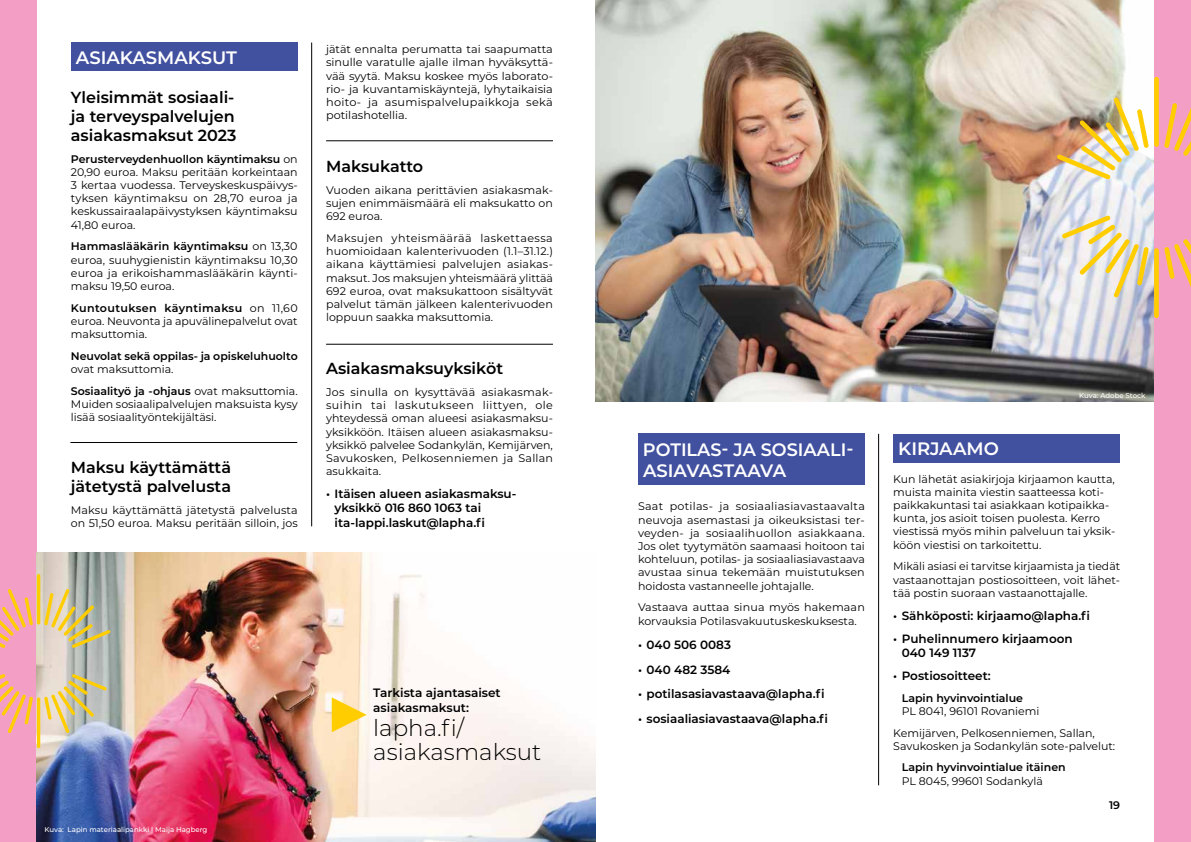
<style>
.page{position:relative;width:1191px;height:842px;background:#fff}
.page>*{position:absolute;margin:0;border:0;box-sizing:border-box;transform-origin:0 0}
.t1{font:300 23px/24px "Montserrat";color:#000}
.t2{font:600 18px/21.6px "Montserrat";color:#fff}
.t3{font:600 16px/19px "Montserrat";color:#000}
.t4{font:600 12.1px/14.5px "Montserrat";color:#000}
.t5{font:600 12px/14.4px "Montserrat";color:#000}
.t6{font:11px/13.2px "Montserrat";color:#000;text-align:justify}
.t7{font:600 11px "Montserrat";color:#000}
.t8{font:500 7px "Montserrat";color:#fff}
.s1{font-weight:600}
</style>
<div class="page">
<div style="left:71px;top:43px;width:227px;height:28px;background:#42519f"></div>
<div style="left:893px;top:434px;width:227px;height:28px;background:#42519f"></div>
<div style="left:638px;top:434px;width:227px;height:51px;background:#42519f"></div>
<hr style="left:878px;top:434px;width:1px;height:351px;background:#000">
<hr style="left:311px;top:43px;width:1px;height:483px;background:#000">
<div style="left:0;top:0;width:37px;height:842px;background:#f39fc5"></div>
<img style="left:37px;top:553px;width:558px;height:289px">
<svg style="left:332px;top:697px;width:35px;height:35px"></svg>
<svg style="left:0;top:674px;width:33px;height:59px"></svg>
<hr style="left:37px;top:697px;width:3px;height:51px;background:#ffcd00;border-radius:2px">
<svg style="left:44px;top:674px;width:63px;height:59px"></svg>
<svg style="left:44px;top:589px;width:67px;height:59px"></svg>
<hr style="left:37px;top:574px;width:3px;height:50px;background:#ffcd00;border-radius:2px">
<svg style="left:0;top:589px;width:33px;height:59px"></svg>
<hr style="left:70px;top:442px;width:227px;height:1px;background:#000">
<hr style="left:326px;top:141px;width:227px;height:1px;background:#000">
<hr style="left:326px;top:344px;width:227px;height:1px;background:#000">
<img style="left:595px;top:0;width:559px;height:401px">
<div style="left:1154px;top:0;width:37px;height:842px;background:#f39fc5"></div>
<svg style="left:1061px;top:216px;width:87px;height:81px"></svg>
<svg style="left:1154px;top:248px;width:4px;height:70px"></svg>
<svg style="left:1164px;top:239px;width:27px;height:48px"></svg>
<svg style="left:1164px;top:103px;width:27px;height:53px"></svg>
<svg style="left:1154px;top:77px;width:4px;height:70px"></svg>
<img style="left:1056px;top:98px;width:92px;height:81px">
<h2 class="t2" style="left:76px;top:46px;width:163px">ASIAKASMAKSUT</h2>
<h3 class="t3" style="left:71px;top:87px;width:167px">Yleisimmät sosiaali&shy;ja terveyspalvelujen asiakasmaksut 2023</h3>
<p class="t6" style="left:71px;top:152px;width:228px"><span class="s1">Perusterveydenhuollon käyntimaksu</span> on 20,90 euroa. Maksu peritään korkeintaan 3 kertaa vuodessa. Terveyskeskuspäivys&shy;tyksen käyntimaksu on 28,70 euroa ja keskussairaalapäivystyksen käyntimaksu 41,80 euroa.</p>
<p class="t6" style="left:71px;top:239px;width:228px"><span class="s1">Hammaslääkärin käyntimaksu</span> on 13,30 euroa, suuhygienistin käyntimaksu 10,30 euroa ja erikoishammaslääkärin käynti&shy;maksu 19,50 euroa.</p>
<p class="t6" style="left:71px;top:301px;width:228px"><span class="s1">Kuntoutuksen käyntimaksu</span> on 11,60 euroa. Neuvonta ja apuvälinepalvelut ovat maksuttomia.</p>
<p class="t7" style="left:71px;top:348px;width:228px">Neuvolat sekä oppilas- ja opiskeluhuolto</p>
<p class="t6" style="left:71px;top:358px;width:228px;line-height:21.7px">ovat maksuttomia.<br><span class="s1">Sosiaalityö ja -ohjaus</span> ovat maksuttomia.</p>
<p class="t6" style="left:71px;top:397px;width:228px">Muiden sosiaalipalvelujen maksuista kysy lisää sosiaalityöntekijältäsi.</p>
<h3 class="t3" style="left:71px;top:457px;width:162px">Maksu käyttämättä jätetystä palvelusta</h3>
<p class="t6" style="left:71px;top:503px;width:228px">Maksu käyttämättä jätetystä palvelusta on 51,50 euroa. Maksu peritään silloin, jos</p>
<p class="t6" style="left:326px;top:42px;width:228px">jätät ennalta perumatta tai saapumatta sinulle varatulle ajalle ilman hyväksyttä&shy;vää syytä. Maksu koskee myös laborato&shy;rio- ja kuvantamiskäyntejä, lyhytaikaisia hoito- ja asumispalvelupaikkoja sekä potilashotellia.</p>
<h3 class="t3" style="left:326px;top:156px;width:99px">Maksukatto</h3>
<p class="t6" style="left:326px;top:183px;width:228px">Vuoden aikana perittävien asiakasmak&shy;sujen enimmäismäärä eli maksukatto on 692 euroa.</p>
<p class="t6" style="left:326px;top:231px;width:228px">Maksujen yhteismäärää laskettaessa huomioidaan kalenterivuoden (1.1–31.12.) aikana käyttämiesi palvelujen asiakas&shy;maksut. Jos maksujen yhteismäärä ylittää 692 euroa, ovat maksukattoon sisältyvät palvelut tämän jälkeen kalenterivuoden loppuun saakka maksuttomia.</p>
<h3 class="t3" style="left:326px;top:358px;width:178px">Asiakasmaksuyksiköt</h3>
<p class="t6" style="left:326px;top:385px;width:228px">Jos sinulla on kysyttävää asiakasmak&shy;suihin tai laskutukseen liittyen, ole yhteydessä oman alueesi asiakasmaksu&shy;yksikköön. Itäisen alueen asiakasmaksu&shy;yksikkö palvelee Sodankylän, Kemijärven, Savukosken, Pelkosenniemen ja Sallan asukkaita.</p>
<p class="t5" style="left:334px;top:486px;width:183px;text-indent:-9px">• Itäisen alueen asiakasmaksu&shy;yksikkö 016 860 1063 tai ita-lappi.laskut@lapha.fi</p>
<p class="t8" style="left:45px;top:824px;width:164px">Kuva: Lapin materiaalipankki | Maija Hagberg</p>
<p class="t4" style="left:373px;top:685px;width:129px">Tarkista ajantasaiset asiakasmaksut:</p>
<h1 class="t1" style="left:373px;top:715px;width:170px">lapha.fi/ asiakasmaksut</h1>
<h2 class="t2" style="left:643px;top:438px;width:212px">POTILAS- JA SOSIAALI-<br>ASIAVASTAAVA</h2>
<p class="t6" style="left:638px;top:499px;width:228px">Saat potilas- ja sosiaaliasiavastaavalta neuvoja asemastasi ja oikeuksistasi ter&shy;veyden- ja sosiaalihuollon asiakkaana.<br>Jos olet tyytymätön saamaasi hoitoon tai kohteluun, potilas- ja sosiaaliasiavastaava avustaa sinua tekemään muistutuksen hoidosta vastanneelle johtajalle.</p>
<p class="t6" style="left:638px;top:600px;width:228px">Vastaava auttaa sinua myös hakemaan korvauksia Potilasvakuutuskeskuksesta.</p>
<p class="t5" style="left:638px;top:637px;width:94px">• 040 506 0083</p>
<p class="t5" style="left:638px;top:661px;width:94px">• 040 482 3584</p>
<p class="t5" style="left:638px;top:686px;width:188px">• potilasasiavastaava@lapha.fi</p>
<p class="t5" style="left:638px;top:710px;width:192px">• sosiaaliasiavastaava@lapha.fi</p>
<p class="t8" style="left:1079px;top:390px;width:68px">Kuva: Adobe Stock</p>
<h2 class="t2" style="left:898px;top:437px;width:102px">KIRJAAMO</h2>
<p class="t6" style="left:893px;top:472px;width:223px;text-align:left">Kun lähetät asiakirjoja kirjaamon kautta, muista mainita viestin saatteessa koti&shy;paikkakuntasi tai asiakkaan kotipaikka&shy;kunta, jos asioit toisen puolesta. Kerro viestissä myös mihin palveluun tai yksik&shy;köön viestisi on tarkoitettu.</p>
<p class="t6" style="left:893px;top:559px;width:228px">Mikäli asiasi ei tarvitse kirjaamista ja tiedät vastaanottajan postiosoitteen, voit lähet&shy;tää postin suoraan vastaanottajalle.</p>
<p class="t5" style="left:893px;top:608px;width:198px">• Sähköposti: kirjaamo@lapha.fi</p>
<p class="t5" style="left:901px;top:631px;width:172px;text-indent:-9px">• Puhelinnumero kirjaamoon<br>040 149 1137</p>
<p class="t5" style="left:893px;top:668px;width:99px">• Postiosoitteet:</p>
<p class="t7" style="left:901px;top:690px;width:123px">Lapin hyvinvointialue</p>
<p class="t6" style="left:893px;top:700px;width:203px;line-height:21.7px;text-indent:9px">PL 8041, 96101 Rovaniemi<br>Kemijärven, Pelkosenniemen, Sallan,</p>
<p class="t6" style="left:893px;top:739px;width:223px">Savukosken ja Sodankylän sote-palvelut:</p>
<p class="t7" style="left:901px;top:760px;width:165px">Lapin hyvinvointialue itäinen</p>
<p class="t6" style="left:901px;top:774px;width:143px">PL 8045, 99601 Sodankylä</p>
<p class="t7" style="left:1109px;top:797px;width:13px">19</p>
</div>
